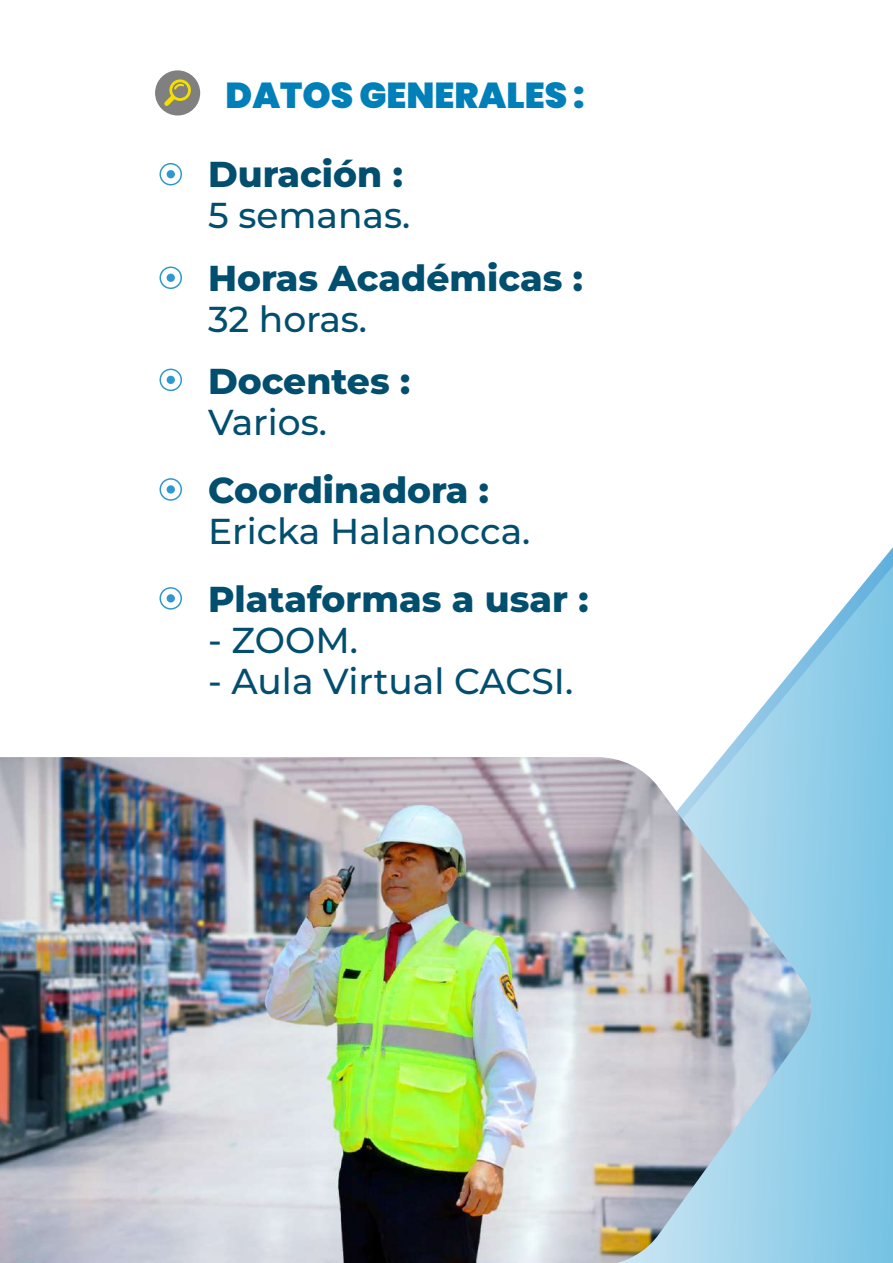
<style>
.page{position:relative;width:893px;height:1263px;background:#fff}
.page>*{position:absolute;margin:0;border:0;box-sizing:border-box;transform-origin:0 0}
.t1{font:800 36px "Montserrat";color:#024e6f}
.t2{font:500 36px "Montserrat";color:#024e6f}
.t3{font:900 36px "Poppins";color:#007fb9}
</style>
<div class="page">
<div style="left:155px;top:70px;width:45px;height:46px;background:#808080;border-radius:50%"></div>
<svg style="left:164px;top:79px;width:27px;height:27px"></svg>
<svg style="left:721px;top:566px;width:172px;height:697px"></svg>
<img style="left:0;top:757px;width:814px;height:506px">
<div style="left:167px;top:274px;width:8px;height:8px;background:#2f98d1;border-radius:50%"></div>
<div style="left:159px;top:266px;width:23px;height:23px;border:2px solid #2f98d1;border-radius:50%"></div>
<div style="left:167px;top:376px;width:8px;height:8px;background:#2f98d1;border-radius:50%"></div>
<div style="left:159px;top:369px;width:23px;height:22px;border:2px solid #2f98d1;border-radius:50%"></div>
<div style="left:167px;top:170px;width:8px;height:8px;background:#2f98d1;border-radius:50%"></div>
<div style="left:159px;top:163px;width:23px;height:22px;border:2px solid #2f98d1;border-radius:50%"></div>
<div style="left:167px;top:485px;width:8px;height:9px;background:#2f98d1;border-radius:50%"></div>
<div style="left:159px;top:478px;width:23px;height:23px;border:2px solid #2f98d1;border-radius:50%"></div>
<div style="left:167px;top:594px;width:8px;height:8px;background:#2f98d1;border-radius:50%"></div>
<div style="left:159px;top:587px;width:23px;height:23px;border:2px solid #2f98d1;border-radius:50%"></div>
<p class="t3" style="left:226px;top:75px;width:361px">DATOS GENERALES :</p>
<p class="t1" style="left:208px;top:150px;width:196px">Duración :</p>
<p class="t2" style="left:208px;top:191px;width:204px">5 semanas.</p>
<p class="t1" style="left:208px;top:254px;width:376px">Horas Académicas :</p>
<p class="t2" style="left:208px;top:295px;width:160px">32 horas.</p>
<p class="t1" style="left:208px;top:357px;width:204px">Docentes :</p>
<p class="t2" style="left:208px;top:398px;width:120px">Varios.</p>
<p class="t1" style="left:208px;top:467px;width:282px">Coordinadora :</p>
<p class="t2" style="left:208px;top:507px;width:324px">Ericka Halanocca.</p>
<p class="t1" style="left:208px;top:575px;width:382px">Plataformas a usar :</p>
<p class="t2" style="left:208px;top:616px;width:151px">- ZOOM.</p>
<p class="t2" style="left:208px;top:657px;width:367px">- Aula Virtual CACSI.</p>
</div>
